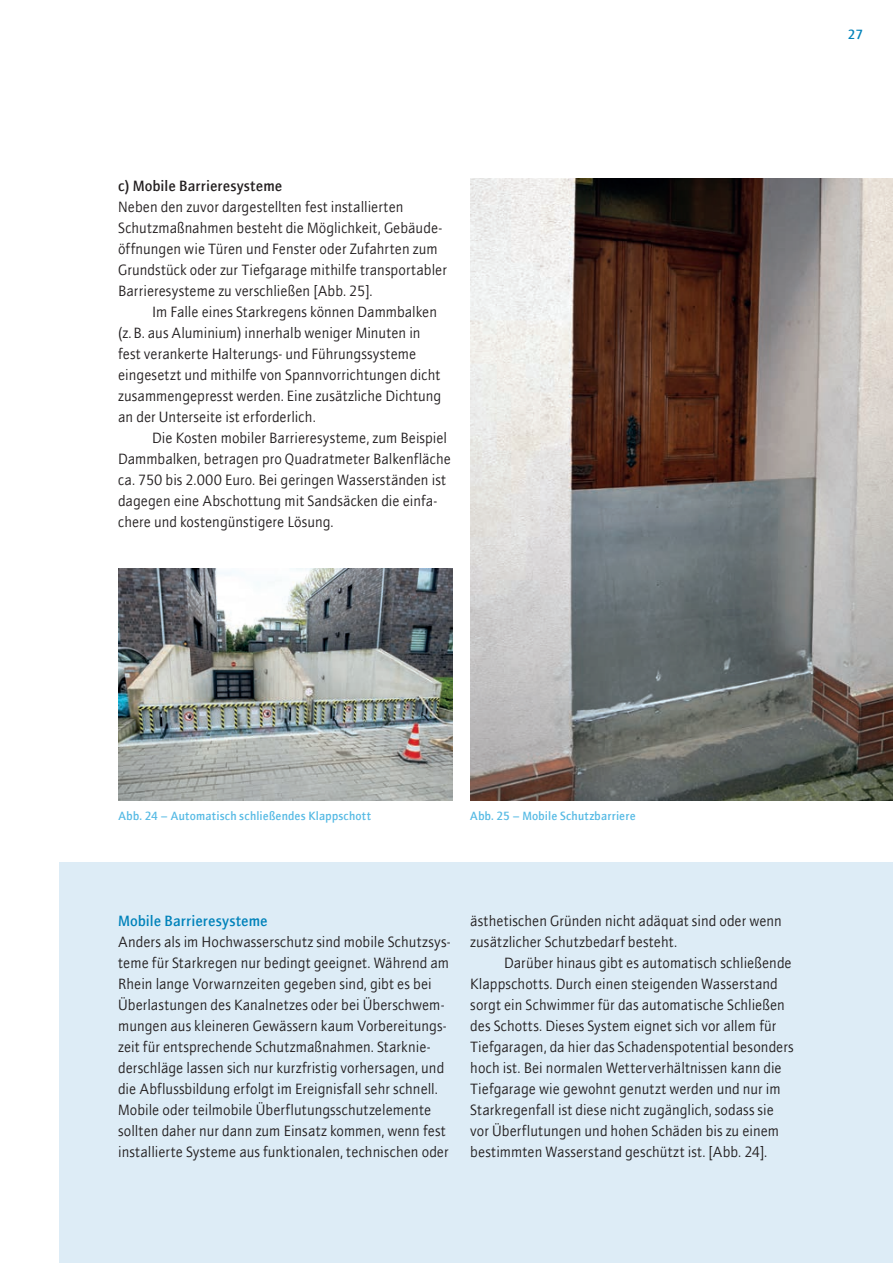
<style>
.page{position:relative;width:893px;height:1263px;background:#fff}
.page>*{position:absolute;margin:0;border:0;box-sizing:border-box;transform-origin:0 0}
.t1{font:15px/21px "ITC Quay Sans";color:#231f20}
.t2{font:500 15px "ITC Quay Sans";color:#231f20}
.t3{font:500 15px "ITC Quay Sans";color:#0082ba}
.t4{font:500 13.5px "ITC Quay Sans";color:#0082ba}
.t5{font:500 12px "ITC Quay Sans";letter-spacing:.015em;color:#56bae4}
</style>
<div class="page">
<div style="left:60px;top:863px;width:833px;height:400px;background:#ddecf6"></div>
<img style="left:470px;top:178px;width:423px;height:622px">
<img style="left:118px;top:569px;width:335px;height:231px">
<p class="t2" style="left:118px;top:177px;width:166px">c) Mobile Barrieresysteme</p>
<p class="t1" style="left:118px;top:196px;width:330px">Neben den zuvor dargestellten fest installierten Schutzmaßnahmen besteht die Möglichkeit, Gebäude&shy;öffnungen wie Türen und Fenster oder Zufahrten zum Grundstück oder zur Tiefgarage mithilfe transportabler Barrieresysteme zu verschließen [Abb. 25].</p>
<p class="t1" style="left:118px;top:301px;width:325px;text-indent:34px">Im Falle eines Starkregens können Dammbalken (z.B. aus Aluminium) innerhalb weniger Minuten in fest verankerte Halterungs- und Führungssysteme eingesetzt und mithilfe von Spannvorrichtungen dicht zusammengepresst werden. Eine zusätzliche Dichtung an der Unterseite ist erforderlich.</p>
<p class="t1" style="left:118px;top:427px;width:334px;text-indent:34px">Die Kosten mobiler Barrieresysteme, zum Beispiel Dammbalken, betragen pro Quadratmeter Balkenfläche ca. 750 bis 2.000 Euro. Bei geringen Wasserständen ist dagegen eine Abschottung mit Sandsäcken die einfa&shy;chere und kostengünstigere Lösung.</p>
<p class="t4" style="left:848px;top:26px;width:17px">27</p>
<p class="t5" style="left:118px;top:808px;width:255px">Abb. 24 – Automatisch schließendes Klappschott</p>
<p class="t5" style="left:470px;top:808px;width:167px">Abb. 25 – Mobile Schutzbarriere</p>
<p class="t3" style="left:118px;top:912px;width:151px">Mobile Barrieresysteme</p>
<p class="t1" style="left:118px;top:931px;width:334px">Anders als im Hochwasserschutz sind mobile Schutzsys&shy;teme für Starkregen nur bedingt geeignet. Während am Rhein lange Vorwarnzeiten gegeben sind, gibt es bei Überlastungen des Kanalnetzes oder bei Überschwem&shy;mungen aus kleineren Gewässern kaum Vorbereitungs&shy;zeit für entsprechende Schutzmaßnahmen. Starknie&shy;derschläge lassen sich nur kurzfristig vorhersagen, und die Abflussbildung erfolgt im Ereignisfall sehr schnell.<br>Mobile oder teilmobile Überflutungsschutzelemente sollten daher nur dann zum Einsatz kommen, wenn fest installierte Systeme aus funktionalen, technischen oder</p>
<p class="t1" style="left:470px;top:910px;width:313px">ästhetischen Gründen nicht adäquat sind oder wenn zusätzlicher Schutzbedarf besteht.</p>
<p class="t1" style="left:470px;top:952px;width:325px;text-indent:34px">Darüber hinaus gibt es automatisch schließende Klappschotts. Durch einen steigenden Wasserstand sorgt ein Schwimmer für das automatische Schließen des Schotts. Dieses System eignet sich vor allem für Tiefgaragen, da hier das Schadenspotential besonders hoch ist. Bei normalen Wetterverhältnissen kann die Tiefgarage wie gewohnt genutzt werden und nur im Starkregenfall ist diese nicht zugänglich, sodass sie vor Überflutungen und hohen Schäden bis zu einem bestimmten Wasserstand geschützt ist. [Abb. 24].</p>
</div>
